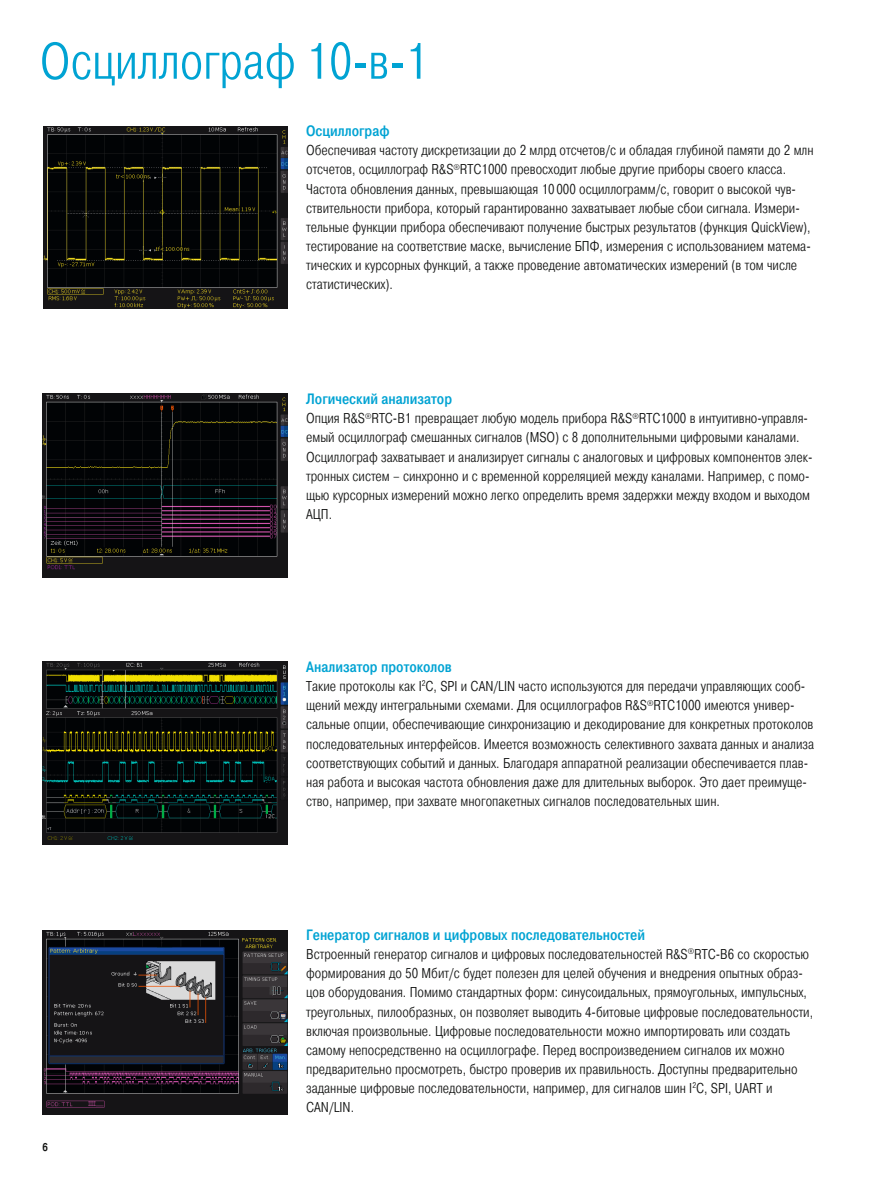
<style>
.page{position:relative;width:893px;height:1191px;background:#fff}
.page>*{position:absolute;margin:0;border:0;box-sizing:border-box;transform-origin:0 0}
.t1{font:300 51px "Pragmatica Cond";color:#00a3d3}
.t2{font:500 15px "Pragmatica Cond";color:#00a3d3}
.t3{font:300 14.25px/19.2px "Pragmatica Cond";color:#131413}
.t4{font:500 11.25px "Pragmatica Cond";color:#131413}
</style>
<div class="page">
<img style="left:44px;top:126px;width:243px;height:182px">
<img style="left:43px;top:930px;width:244px;height:184px">
<img style="left:43px;top:661px;width:244px;height:184px">
<img style="left:43px;top:394px;width:244px;height:183px">
<h1 class="t1" style="left:40px;top:31px;width:390px">Осциллограф 10-в-1</h1>
<p class="t2" style="left:306px;top:122px;width:85px">Осциллограф</p>
<p class="t3" style="left:306px;top:141px;width:509px">Обеспечивая частоту дискретизации до 2 млрд отсчетов/с и обладая глубиной памяти до 2 млн отсчетов, осциллограф R&amp;S<sup>®</sup>RTC1000 превосходит любые другие приборы своего класса.<br>Частота обновления данных, превышающая 10 000 осциллограмм/с, говорит о высокой чув&shy;ствительности прибора, который гарантированно захватывает любые сбои сигнала. Измери&shy;тельные функции прибора обеспечивают получение быстрых результатов (функция QuickView), тестирование на соответствие маске, вычисление БПФ, измерения с использованием матема&shy;тических и курсорных функций, а также проведение автоматических измерений (в том числе статистических).</p>
<p class="t2" style="left:306px;top:390px;width:147px">Логический анализатор</p>
<p class="t3" style="left:306px;top:409px;width:508px">Опция R&amp;S<sup>®</sup>RTC-B1 превращает любую модель прибора R&amp;S<sup>®</sup>RTC1000 в интуитивно-управля&shy;емый осциллограф смешанных сигналов (MSO) с 8 дополнительными цифровыми каналами.<br>Осциллограф захватывает и анализирует сигналы с аналоговых и цифровых компонентов элек&shy;тронных систем – синхронно и с временной корреляцией между каналами. Например, с помо&shy;щью курсорных измерений можно легко определить время задержки между входом и выходом АЦП.</p>
<p class="t2" style="left:306px;top:658px;width:147px">Анализатор протоколов</p>
<p class="t3" style="left:306px;top:677px;width:509px">Такие протоколы как I<sup>2</sup>C, SPI и CAN/LIN часто используются для передачи управляющих сооб&shy;щений между интегральными схемами. Для осциллографов R&amp;S<sup>®</sup>RTC1000 имеются универ&shy;сальные опции, обеспечивающие синхронизацию и декодирование для конкретных протоколов последовательных интерфейсов. Имеется возможность селективного захвата данных и анализа соответствующих событий и данных. Благодаря аппаратной реализации обеспечивается плав&shy;ная работа и высокая частота обновления даже для длительных выборок. Это дает преимуще&shy;ство, например, при захвате многопакетных сигналов последовательных шин.</p>
<p class="t4" style="left:43px;top:1140px;width:7px">6</p>
<p class="t2" style="left:306px;top:926px;width:340px">Генератор сигналов и цифровых последовательностей</p>
<p class="t3" style="left:306px;top:945px;width:509px">Встроенный генератор сигналов и цифровых последовательностей R&amp;S<sup>®</sup>RTC-B6 со скоростью формирования до 50 Мбит/с будет полезен для целей обучения и внедрения опытных образ&shy;цов оборудования. Помимо стандартных форм: синусоидальных, прямоугольных, импульсных, треугольных, пилообразных, он позволяет выводить 4-битовые цифровые последовательности, включая произвольные. Цифровые последовательности можно импортировать или создать самому непосредственно на осциллографе. Перед воспроизведением сигналов их можно предварительно просмотреть, быстро проверив их правильность. Доступны предварительно заданные цифровые последовательности, например, для сигналов шин I<sup>2</sup>C, SPI, UART и CAN/LIN.</p>
</div>
